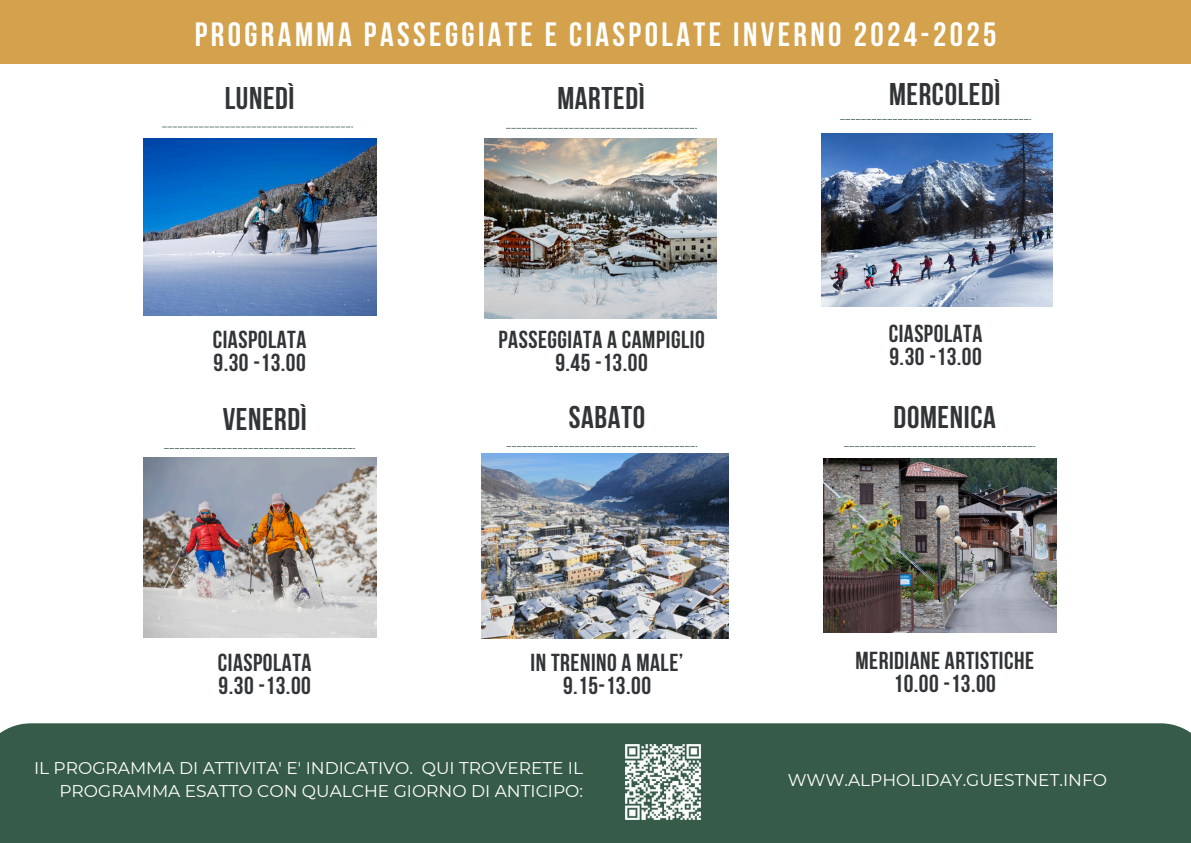
<style>
.page{position:relative;width:1191px;height:843px;background:#fff}
.page>*{position:absolute;margin:0;border:0;box-sizing:border-box;transform-origin:0 0}
.t1{font:700 33.6px "Bebas Neue";letter-spacing:.1em;color:#fff}
.t2{font:700 31.3px "Bebas Neue";letter-spacing:.02em;color:#323536}
.t3{font:700 24.5px/23px "Bebas Neue";letter-spacing:.02em;color:#323536}
.t4{font:17px/23.2px "Montserrat";color:#fff;text-align:right}
</style>
<div class="page">
<div style="left:0;top:0;width:1190px;height:64px;background:#d4a24c"></div>
<div style="left:0;top:723px;width:1190px;height:119px;background:#365b49"></div>
<img style="left:625px;top:744px;width:76px;height:76px">
<img style="left:143px;top:139px;width:233px;height:176px">
<img style="left:821px;top:133px;width:231px;height:174px">
<svg style="left:506px;top:128px;width:191px;height:1px"></svg>
<img style="left:143px;top:457px;width:233px;height:180px">
<svg style="left:840px;top:119px;width:190px;height:1px"></svg>
<svg style="left:164px;top:448px;width:191px;height:1px"></svg>
<img style="left:484px;top:139px;width:232px;height:179px">
<svg style="left:162px;top:127px;width:191px;height:1px"></svg>
<svg style="left:506px;top:446px;width:191px;height:1px"></svg>
<img style="left:823px;top:458px;width:232px;height:174px">
<svg style="left:844px;top:446px;width:190px;height:1px"></svg>
<img style="left:481px;top:453px;width:247px;height:185px">
<p class="t1" style="left:195px;top:21px;width:803px">PROGRAMMA PASSEGGIATE E CIASPOLATE INVERNO 2024-2025</p>
<h2 class="t2" style="left:225px;top:86px;width:71px">LUNEDÌ</h2>
<h1 class="t2" style="left:557px;top:86px;width:89px">MARTEDÌ</h1>
<p class="t2" style="left:888px;top:82px;width:113px">MERCOLEDÌ</p>
<p class="t3" style="left:213px;top:330px;width:95px">CIASPOLATA<br>9.30 -13.00</p>
<p class="t3" style="left:888px;top:324px;width:95px">CIASPOLATA<br>9.30 -13.00</p>
<h3 class="t2" style="left:223px;top:406px;width:85px">VENERDÌ</h3>
<h1 class="t3" style="left:498px;top:330px;width:208px;text-align:center">PASSEGGIATA A CAMPIGLIO<br>9.45 -13.00</h1>
<p class="t2" style="left:568px;top:404px;width:78px">SABATO</p>
<h1 class="t2" style="left:893px;top:404px;width:104px">DOMENICA</h1>
<p class="t3" style="left:218px;top:652px;width:95px">CIASPOLATA<br>9.30 -13.00</p>
<h3 class="t3" style="left:530px;top:652px;width:154px;text-align:center">IN TRENINO A MALE’<br>9.15-13.00</h3>
<h1 class="t4" style="left:34px;top:756px;width:550px">IL PROGRAMMA DI ATTIVITA' E' INDICATIVO. QUI TROVERETE IL<br>PROGRAMMA ESATTO CON QUALCHE GIORNO DI ANTICIPO:</h1>
<p class="t3" style="left:855px;top:651px;width:180px;text-align:center">MERIDIANE ARTISTICHE<br>10.00 -13.00</p>
<h3 class="t4" style="left:787px;top:767px;width:321px">WWW.ALPHOLIDAY.GUESTNET.INFO</h3>
</div>
